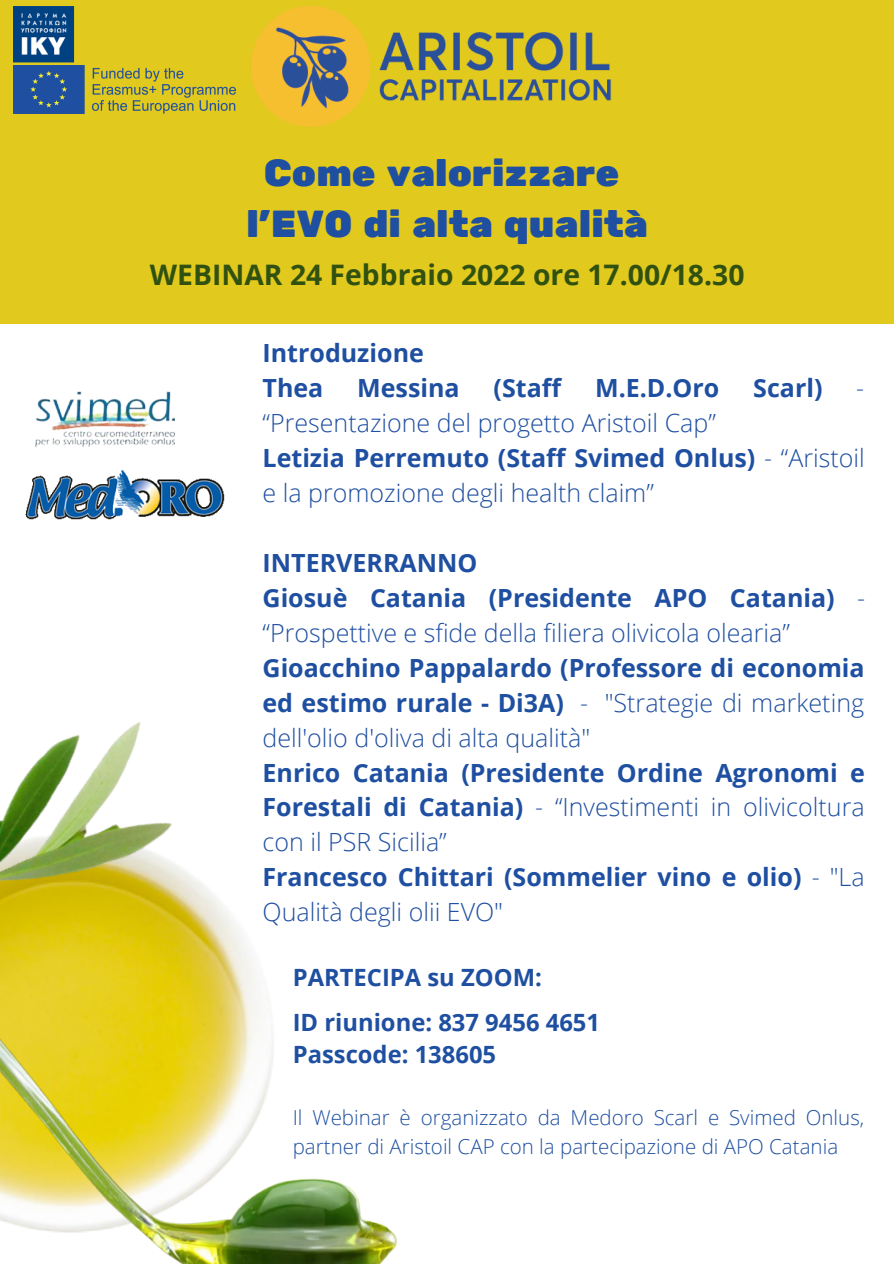
<style>
.page{position:relative;width:894px;height:1264px;background:#fff}
.page>*{position:absolute;margin:0;border:0;box-sizing:border-box;transform-origin:0 0}
.t1{font:37.5px "Rubik One";color:#1f4fa1}
.t2{font:700 28.2px "Open Sans";color:#30510f}
.t3{font:700 25.05px/35px "Open Sans";color:#1f4fa1;text-align:justify}
.t4{font:300 25.05px/35px "Open Sans";color:#1f4fa1}
.t5{font:700 23.85px "Open Sans";color:#1f4fa1}
.t6{font:300 20.55px/28.2px "Open Sans";color:#1f4fa1}
.s1{font-weight:700}
.s2{font-weight:300}
</style>
<div class="page">
<div style="left:0;top:0;width:893px;height:324px;background:#e2c91e"></div>
<img style="left:0;top:1133px;width:397px;height:130px">
<img style="left:0;top:722px;width:274px;height:411px">
<img style="left:35px;top:391px;width:139px;height:55px">
<img style="left:25px;top:470px;width:200px;height:50px">
<img style="left:14px;top:67px;width:222px;height:47px">
<img style="left:14px;top:7px;width:75px;height:68px">
<img style="left:251px;top:6px;width:360px;height:121px">
<p class="t1" style="left:264px;top:150px;width:357px">Come valorizzare</p>
<p class="t1" style="left:246px;top:202px;width:403px">l’EVO di alta qualità</p>
<p class="t2" style="left:150px;top:255px;width:596px">WEBINAR 24 Febbraio 2022 ore 17.00/18.30</p>
<p class="t3" style="left:262px;top:335px;width:163px">Introduzione</p>
<p class="t3" style="left:262px;top:370px;width:62px">Thea</p>
<p class="t3" style="left:357px;top:370px;width:104px">Messina</p>
<p class="t3" style="left:493px;top:370px;width:69px">(Staff</p>
<p class="t3" style="left:595px;top:370px;width:126px">M.E.D.Oro</p>
<p class="t3" style="left:753px;top:370px;width:71px">Scarl)</p>
<p class="t4" style="left:855px;top:370px;width:10px">-</p>
<p class="t4" style="left:262px;top:405px;width:455px">“Presentazione del progetto Aristoil Cap”</p>
<p class="t4" style="left:262px;top:440px;width:603px"><span class="s1">Letizia Perremuto (Staff Svimed Onlus)</span> - “Aristoil e la promozione degli health claim”</p>
<p class="t3" style="left:262px;top:545px;width:216px">INTERVERRANNO</p>
<p class="t4" style="left:262px;top:579px;width:604px"><span class="s1">Giosuè Catania (Presidente APO Catania)</span> - “Prospettive e sfide della filiera olivicola olearia”</p>
<p class="t3" style="left:262px;top:649px;width:603px">Gioacchino Pappalardo (Professore di economia ed estimo rurale - Di3A) <span class="s2">- "Strategie di marketing dell'olio d'oliva di alta qualità"</span></p>
<p class="t3" style="left:262px;top:754px;width:603px">Enrico Catania (Presidente Ordine Agronomi e Forestali di Catania) <span class="s2">- “Investimenti in olivicoltura con il PSR Sicilia”</span></p>
<p class="t3" style="left:262px;top:859px;width:603px">Francesco Chittari (Sommelier vino e olio) <span class="s2">- "La<br>Qualità degli olii EVO"</span></p>
<p class="t5" style="left:292px;top:960px;width:251px">PARTECIPA su ZOOM:</p>
<p class="t5" style="left:292px;top:1005px;width:309px">ID riunione: 837 9456 4651</p>
<p class="t5" style="left:292px;top:1037px;width:205px">Passcode: 138605</p>
<p class="t6" style="left:292px;top:1103px;width:573px">Il Webinar è organizzato da Medoro Scarl e Svimed Onlus, partner di Aristoil CAP con la partecipazione di APO Catania</p>
</div>
